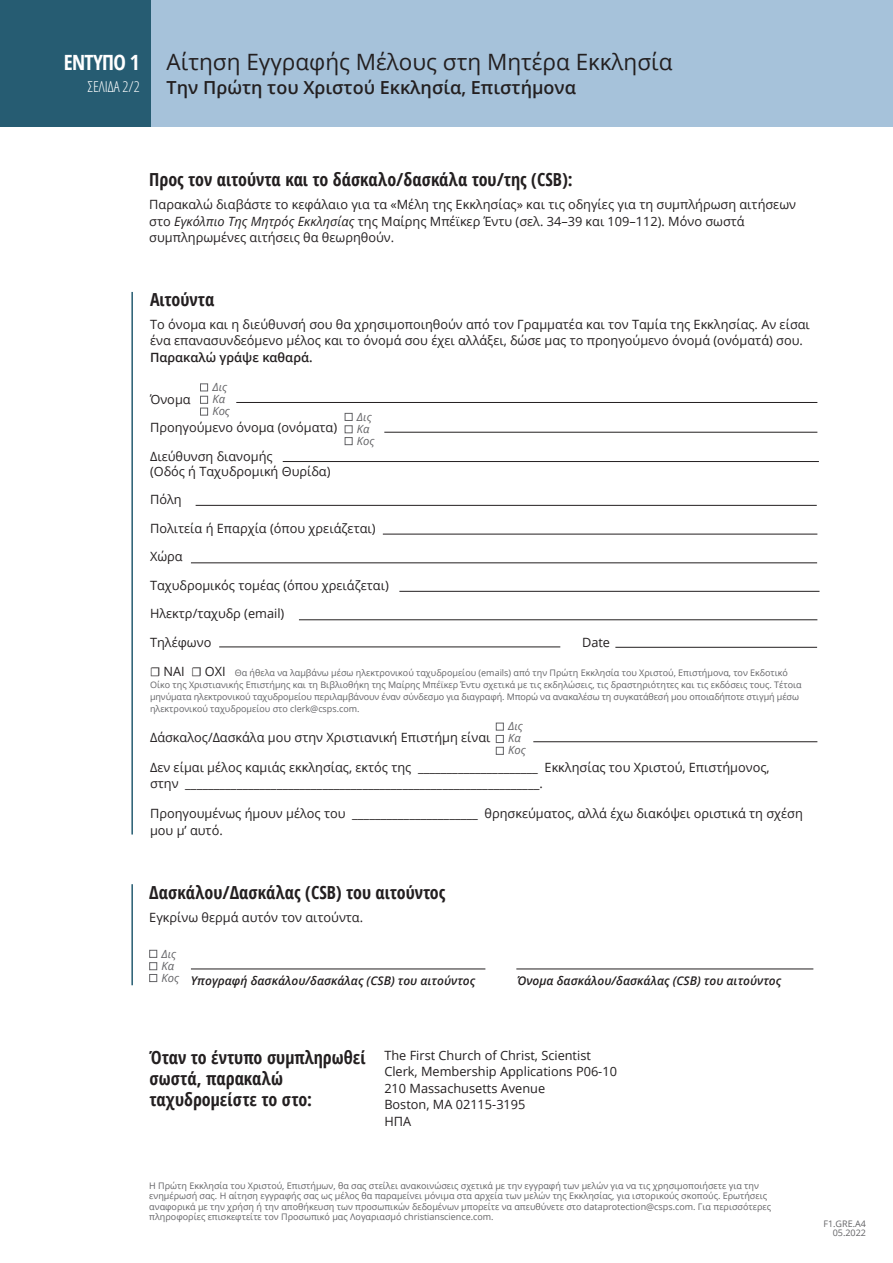
<style>
.page{position:relative;width:893px;height:1263px;background:#fff}
.page>*{position:absolute;margin:0;border:0;box-sizing:border-box;transform-origin:0 0}
.Application_for_Memb{font:22.5px "Open Sans";color:#231f20}
.FORM{font:700 21px "Open Sans Condensed";letter-spacing:-.03em;color:#fff}
.t1{font:700 18px/21px "Open Sans Condensed";color:#231f20}
.The_First_Church_of{font:600 18px "Open Sans";color:#231f20}
.page_1_of_2{font:300 15px "Open Sans Condensed";color:#fff}
.ALL_TEXT{font:12.75px/16.5px "Open Sans";color:#231f20}
.application_text{font:12.75px/15px "Open Sans";color:#231f20}
.sign_print_name{font:italic 600 12px "Open Sans";color:#231f20}
.t2{font:italic 11.25px "Open Sans";color:#636366}
.small_text_bottom__p{font:9px/10.5px "Open Sans";color:#636366}
.application_text-2{font:9px/12px "Open Sans";color:#636366}
.s1{font-style:italic}
.s2{font-weight:600}
.s3{font-family:"Source Sans Pro";font-size:12.75px;color:#231f20}
.s4{font-size:12.75px;color:#231f20}
</style>
<div class="page">
<div style="left:0;top:0;width:893px;height:126px;background:#a6c2da"></div>
<div style="left:0;top:0;width:151px;height:126px;background:#265c72"></div>
<hr style="left:131px;top:884px;width:2px;height:101px;background:#265c72">
<hr style="left:131px;top:292px;width:2px;height:542px;background:#265c72">
<hr style="left:384px;top:432px;width:433px;height:1px;background:#231f20">
<hr style="left:236px;top:402px;width:581px;height:1px;background:#231f20">
<hr style="left:283px;top:461px;width:536px;height:1px;background:#231f20">
<hr style="left:196px;top:505px;width:621px;height:1px;background:#231f20">
<hr style="left:383px;top:534px;width:434px;height:1px;background:#231f20">
<hr style="left:191px;top:562px;width:626px;height:1px;background:#231f20">
<hr style="left:399px;top:591px;width:420px;height:1px;background:#231f20">
<hr style="left:299px;top:619px;width:518px;height:1px;background:#231f20">
<hr style="left:219px;top:646px;width:341px;height:1px;background:#231f20">
<hr style="left:615px;top:647px;width:202px;height:1px;background:#231f20">
<div style="left:200px;top:383px;width:8px;height:8px;border:1px solid #636366"></div>
<div style="left:200px;top:396px;width:8px;height:8px;border:1px solid #636366"></div>
<div style="left:200px;top:408px;width:8px;height:7px;border:1px solid #636366"></div>
<div style="left:345px;top:413px;width:8px;height:8px;border:1px solid #636366"></div>
<div style="left:345px;top:425px;width:8px;height:8px;border:1px solid #636366"></div>
<div style="left:345px;top:437px;width:8px;height:8px;border:1px solid #636366"></div>
<hr style="left:533px;top:741px;width:284px;height:1px;background:#231f20">
<div style="left:496px;top:723px;width:8px;height:7px;border:1px solid #636366"></div>
<div style="left:496px;top:735px;width:8px;height:8px;border:1px solid #636366"></div>
<div style="left:496px;top:747px;width:8px;height:8px;border:1px solid #636366"></div>
<hr style="left:191px;top:968px;width:294px;height:1px;background:#231f20">
<hr style="left:516px;top:968px;width:297px;height:1px;background:#231f20">
<div style="left:149px;top:950px;width:8px;height:8px;border:1px solid #636366"></div>
<div style="left:149px;top:962px;width:8px;height:8px;border:1px solid #636366"></div>
<div style="left:149px;top:974px;width:8px;height:8px;border:1px solid #636366"></div>
<p class="FORM" style="left:64px;top:48px;width:77px">ΕΝΤΥΠΟ 1</p>
<p class="page_1_of_2" style="left:87px;top:77px;width:54px">ΣΕΛΙΔΑ 2/2</p>
<p class="Application_for_Memb" style="left:167px;top:46px;width:507px">Αίτηση Εγγραφής Μέλους στη Μητέρα Εκκλησία</p>
<p class="The_First_Church_of" style="left:167px;top:75px;width:411px">Την Πρώτη του Χριστού Εκκλησία, Επιστήμονα</p>
<p class="t1" style="left:149px;top:169px;width:425px">Προς τον αιτούντα και το δάσκαλο/δασκάλα του/της (CSB):</p>
<p class="ALL_TEXT" style="left:149px;top:196px;width:648px">Παρακαλώ διαβάστε το κεφάλαιο για τα «Μέλη της Εκκλησίας» και τις οδηγίες για τη συμπλήρωση αιτήσεων στο <span class="s1">Εγκόλπιο Της Μητρός Εκκλησίας</span> της Μαίρης Μπέϊκερ Έντυ (σελ. 34–39 και 109–112). Μόνο σωστά συμπληρωμένες αιτήσεις θα θεωρηθούν.</p>
<p class="t1" style="left:150px;top:288px;width:66px">Αιτούντα</p>
<p class="ALL_TEXT" style="left:150px;top:316px;width:661px">Το όνομα και η διεύθυνσή σου θα χρησιμοποιηθούν από τον Γραμματέα και τον Ταμία της Εκκλησίας. Αν είσαι ένα επανασυνδεόμενο μέλος και το όνομά σου έχει αλλάξει, δώσε μας το προηγούμενο όνομά (ονόματά) σου.<br><span class="s2">Παρακαλώ γράψε καθαρά.</span></p>
<p class="application_text" style="left:150px;top:391px;width:42px">Όνομα</p>
<p class="application_text" style="left:150px;top:420px;width:189px">Προηγούμενο όνομα (ονόματα)</p>
<p class="application_text" style="left:150px;top:448px;width:182px">Διεύθυνση διανομής<br>(Οδός ή Ταχυδρομική Θυρίδα)</p>
<p class="application_text" style="left:150px;top:492px;width:33px">Πόλη</p>
<p class="application_text" style="left:150px;top:520px;width:227px">Πολιτεία ή Επαρχία (όπου χρειάζεται)</p>
<p class="application_text" style="left:150px;top:549px;width:34px">Χώρα</p>
<p class="application_text" style="left:150px;top:577px;width:240px">Ταχυδρομικός τομέας (όπου χρειάζεται)</p>
<p class="application_text" style="left:150px;top:606px;width:136px">Ηλεκτρ/ταχυδρ (email)</p>
<p class="application_text" style="left:150px;top:634px;width:63px">Τηλέφωνο</p>
<p class="application_text" style="left:582px;top:634px;width:30px">Date</p>
<p class="application_text-2" style="left:150px;top:666px;width:653px"><span class="s3">☐</span> <span class="s4">NAI</span> <span class="s3">☐</span> <span class="s4">OXI</span> Θα ήθελα να λαμβάνω μέσω ηλεκτρονικού ταχυδρομείου (emails) από την Πρώτη Εκκλησία του Χριστού, Επιστήμονα, τον Εκδοτικό Οίκο της Χριστιανικής Επιστήμης και τη Βιβλιοθήκη της Μαίρης Μπέϊκερ Έντυ σχετικά με τις εκδηλώσεις, τις δραστηριότητες και τις εκδόσεις τους. Τέτοια μηνύματα ηλεκτρονικού ταχυδρομείου περιλαμβάνουν έναν σύνδεσμο για διαγραφή. Μπορώ να ανακαλέσω τη συγκατάθεσή μου οποιαδήποτε στιγμή μέσω ηλεκτρονικού ταχυδρομείου στο clerk@csps.com.</p>
<p class="t2" style="left:212px;top:379px;width:16px">Δις</p>
<p class="t2" style="left:212px;top:391px;width:14px">Κα</p>
<p class="t2" style="left:212px;top:403px;width:19px">Κος</p>
<p class="t2" style="left:357px;top:409px;width:16px">Δις</p>
<p class="t2" style="left:357px;top:421px;width:14px">Κα</p>
<p class="t2" style="left:357px;top:433px;width:19px">Κος</p>
<p class="t2" style="left:508px;top:719px;width:16px">Δις</p>
<p class="t2" style="left:508px;top:731px;width:14px">Κα</p>
<p class="t2" style="left:508px;top:743px;width:19px">Κος</p>
<p class="ALL_TEXT" style="left:150px;top:728px;width:342px">Δάσκαλος/Δασκάλα μου στην Χριστιανική Επιστήμη είναι</p>
<p class="ALL_TEXT" style="left:150px;top:758px;width:621px">Δεν είμαι μέλος καμιάς εκκλησίας, εκτός της _____________________ Εκκλησίας του Χριστού, Επιστήμονος, στην ______________________________________________________________.</p>
<p class="ALL_TEXT" style="left:150px;top:805px;width:654px">Προηγουμένως ήμουν μέλος του ______________________ θρησκεύματος, αλλά έχω διακόψει οριστικά τη σχέση μου μ’ αυτό.</p>
<p class="t1" style="left:149px;top:881px;width:298px">Δασκάλου/Δασκάλας (CSB) του αιτούντος</p>
<p class="ALL_TEXT" style="left:149px;top:909px;width:215px">Εγκρίνω θερμά αυτόν τον αιτούντα.</p>
<p class="t2" style="left:162px;top:946px;width:16px">Δις</p>
<p class="t2" style="left:162px;top:958px;width:14px">Κα</p>
<p class="t2" style="left:162px;top:970px;width:19px">Κος</p>
<p class="sign_print_name" style="left:191px;top:973px;width:286px">Υπογραφή δασκάλου/δασκάλας (CSB) του αιτούντος</p>
<p class="sign_print_name" style="left:517px;top:973px;width:266px">Όνομα δασκάλου/δασκάλας (CSB) του αιτούντος</p>
<p class="t1" style="left:149px;top:1046px;width:218px">Όταν το έντυπο συμπληρωθεί σωστά, παρακαλώ ταχυδρομείστε το στο:</p>
<p class="ALL_TEXT" style="left:384px;top:1046px;width:234px">The First Church of Christ, Scientist<br>Clerk, Membership Applications P06-10<br>210 Massachusetts Avenue<br>Boston, MA 02115-3195<br>ΗΠΑ</p>
<p class="small_text_bottom__p" style="left:149px;top:1180px;width:623px">Η Πρώτη Εκκλησία του Χριστού, Επιστήμων, θα σας στείλει ανακοινώσεις σχετικά με την εγγραφή των μελών για να τις χρησιμοποιήσετε για την ενημέρωσή σας. Η αίτηση εγγραφής σας ως μέλος θα παραμείνει μόνιμα στα αρχεία των μελών της Εκκλησίας, για ιστορικούς σκοπούς. Ερωτήσεις αναφορικά με την χρήση ή την αποθήκευση των προσωπικών δεδομένων μπορείτε να απευθύνετε στο dataprotection@csps.com. Για περισσότερες πληροφορίες επισκεφτείτε τον Προσωπικό μας Λογαριασμό christianscience.com.</p>
<p class="small_text_bottom__p" style="left:823px;top:1218px;width:44px">F1.GRE.A4</p>
<p class="small_text_bottom__p" style="left:833px;top:1227px;width:35px">05.2022</p>
</div>
